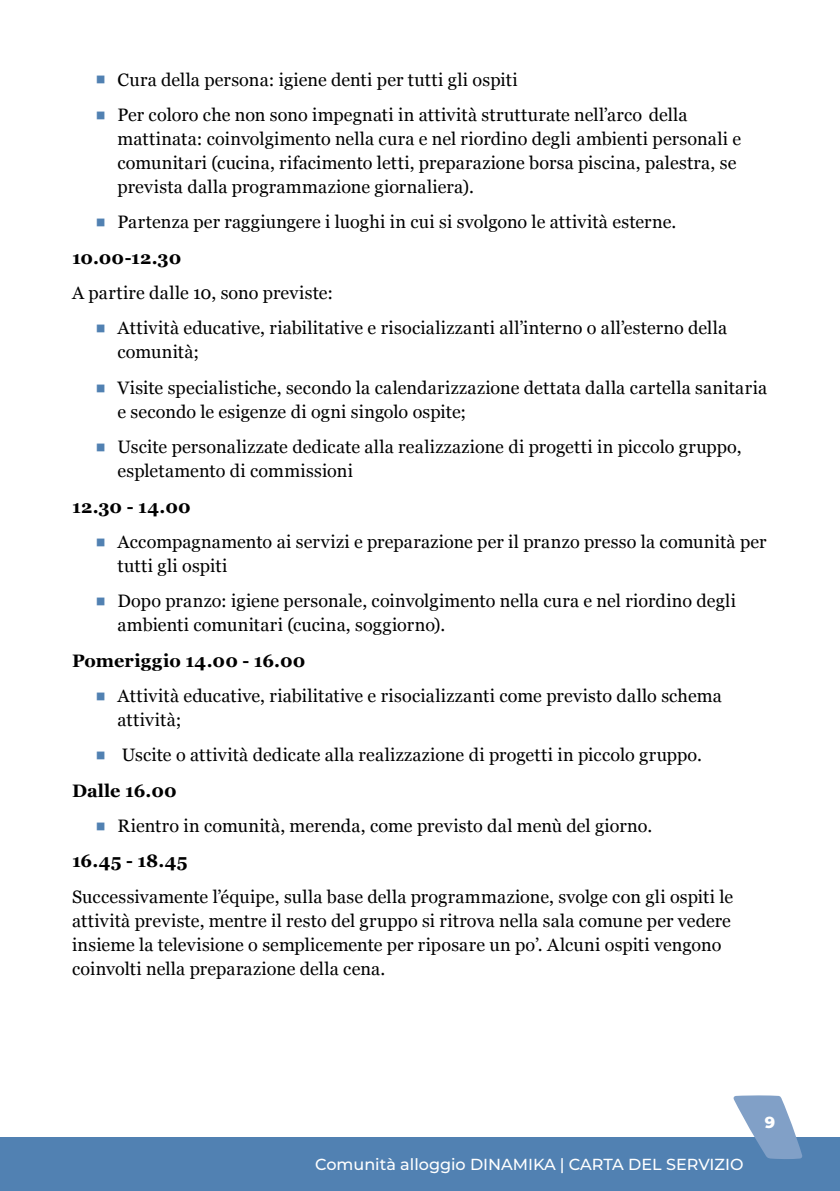
<style>
.page{position:relative;width:840px;height:1191px;background:#fff}
.page>*{position:absolute;margin:0;border:0;box-sizing:border-box;transform-origin:0 0}
.t1{font:18px/24px "Georgia";letter-spacing:.01em;color:#000}
.t2{font:700 18px "Georgia";letter-spacing:.005em;color:#000}
.t3{font:500 16px "Montserrat";color:#fff}
.t4{font:800 16px "Montserrat";color:#fff}
.s1{color:#5181b2}
.s2{font-weight:700}
</style>
<div class="page">
<div style="left:0;top:1137px;width:839px;height:54px;background:#5181b2"></div>
<svg style="left:733px;top:1095px;width:69px;height:64px"></svg>
<p class="t1" style="left:95px;top:67px;width:424px"><span class="s1">▪</span> Cura della persona: igiene denti per tutti gli ospiti</p>
<p class="t1" style="left:117px;top:102px;width:625px;text-indent:-23px"><span class="s1">▪</span> Per coloro che non sono impegnati in attività strutturate nell’arco della mattinata: coinvolgimento nella cura e nel riordino degli ambienti personali e comunitari (cucina, rifacimento letti, preparazione borsa piscina, palestra, se prevista dalla programmazione giornaliera).</p>
<p class="t1" style="left:72px;top:204px;width:605px;line-height:35.4px;text-indent:23px"><span class="s1">▪</span> Partenza per raggiungere i luoghi in cui si svolgono le attività esterne.<br><span class="s2">10.00-12.30</span></p>
<p class="t1" style="left:72px;top:280px;width:262px">A partire dalle 10, sono previste:</p>
<p class="t1" style="left:117px;top:315px;width:611px;text-indent:-23px"><span class="s1">▪</span> Attività educative, riabilitative e risocializzanti all’interno o all’esterno della comunità;</p>
<p class="t1" style="left:117px;top:375px;width:650px;text-indent:-23px"><span class="s1">▪</span> Visite specialistiche, secondo la calendarizzazione dettata dalla cartella sanitaria e secondo le esigenze di ogni singolo ospite;</p>
<p class="t1" style="left:117px;top:434px;width:625px;text-indent:-23px"><span class="s1">▪</span> Uscite personalizzate dedicate alla realizzazione di progetti in piccolo gruppo, espletamento di commissioni</p>
<p class="t2" style="left:72px;top:493px;width:120px">12.30 - 14.00</p>
<p class="t1" style="left:117px;top:529px;width:650px;text-indent:-23px"><span class="s1">▪</span> Accompagnamento ai servizi e preparazione per il pranzo presso la comunità per tutti gli ospiti</p>
<p class="t1" style="left:117px;top:588px;width:619px;text-indent:-23px"><span class="s1">▪</span> Dopo pranzo: igiene personale, coinvolgimento nella cura e nel riordino degli ambienti comunitari (cucina, soggiorno).</p>
<p class="t2" style="left:72px;top:647px;width:235px">Pomeriggio 14.00 - 16.00</p>
<p class="t1" style="left:117px;top:683px;width:605px;text-indent:-23px"><span class="s1">▪</span> Attività educative, riabilitative e risocializzanti come previsto dallo schema attività;</p>
<p class="t1" style="left:72px;top:736px;width:631px;line-height:35.4px;text-indent:23px"><span class="s1">▪</span> Uscite o attività dedicate alla realizzazione di progetti in piccolo gruppo.<br><span class="s2">Dalle 16.00</span></p>
<p class="t1" style="left:72px;top:807px;width:581px;line-height:35.4px;text-indent:23px"><span class="s1">▪</span> Rientro in comunità, merenda, come previsto dal menù del giorno.<br><span class="s2">16.45 - 18.45</span></p>
<p class="t1" style="left:72px;top:883px;width:662px">Successivamente l’équipe, sulla base della programmazione, svolge con gli ospiti le attività previste, mentre il resto del gruppo si ritrova nella sala comune per vedere insieme la televisione o semplicemente per riposare un po’. Alcuni ospiti vengono coinvolti nella preparazione della cena.</p>
<p class="t3" style="left:315px;top:1153px;width:429px">Comunità alloggio DINAMIKA | CARTA DEL SERVIZIO</p>
<p class="t4" style="left:764px;top:1110px;width:12px">9</p>
</div>
